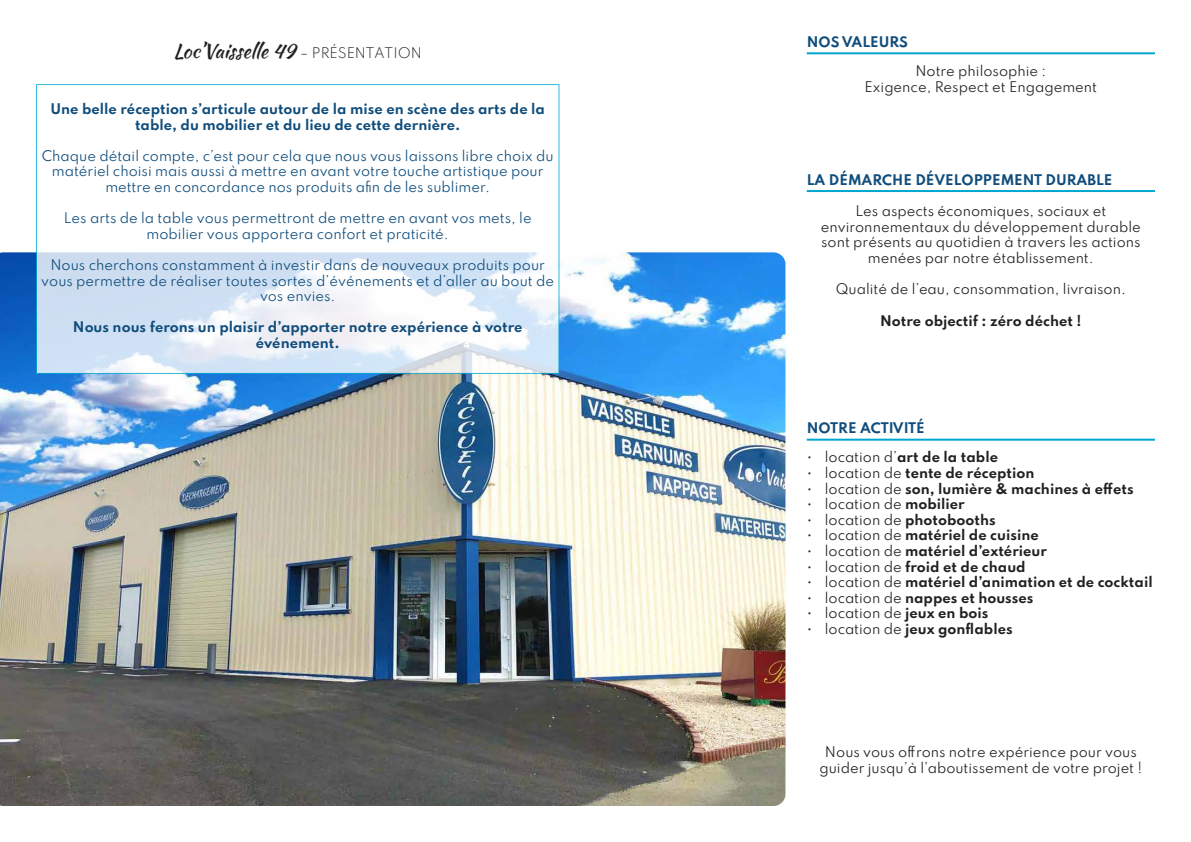
<style>
.page{position:relative;width:1191px;height:842px;background:#fff}
.page>*{position:absolute;margin:0;border:0;box-sizing:border-box;transform-origin:0 0}
.t1{font:20px "Kaushan Script";color:#222}
.t2{font:13px/15.6px "Spartan";color:#104d7c;text-align:center}
.t3{font:13px/15.6px "Spartan";color:#212121;text-align:center}
.t4{font:700 13px "Spartan";color:#212121}
.t5{font:700 13px/15.6px "Spartan";color:#104d7c;text-align:center}
.s1{font-family:"Spartan";font-weight:300;font-size:13px}
.s2{font-weight:400}
.s3{font-weight:700}
</style>
<div class="page">
<img style="left:0;top:252px;width:785px;height:554px">
<svg style="left:36px;top:84px;width:523px;height:290px"></svg>
<hr style="left:806px;top:190px;width:349px;height:2px;background:#00a8d1">
<hr style="left:806px;top:52px;width:349px;height:2px;background:#00a8d1">
<hr style="left:806px;top:439px;width:349px;height:2px;background:#00a8d1">
<h1 class="t1" style="left:173px;top:36px;width:250px">Loc’Vaisselle 49 <span class="s1">– PRÉSENTATION</span></h1>
<p class="t5" style="left:50px;top:100px;width:496px">Une belle réception s’articule autour de la mise en scène des arts de la table, du mobilier et du lieu de cette dernière.</p>
<p class="t2" style="left:42px;top:147px;width:513px">Chaque détail compte, c’est pour cela que nous vous laissons libre choix du matériel choisi mais aussi à mettre en avant votre touche artistique pour mettre en concordance nos produits afin de les sublimer.</p>
<p class="t2" style="left:64px;top:210px;width:469px">Les arts de la table vous permettront de mettre en avant vos mets, le mobilier vous apportera confort et praticité.</p>
<p class="t2" style="left:41px;top:257px;width:514px">Nous cherchons constamment à investir dans de nouveaux produits pour vous permettre de réaliser toutes sortes d’événements et d’aller au bout de vos envies.</p>
<p class="t5" style="left:73px;top:319px;width:451px">Nous nous ferons un plaisir d’apporter notre expérience à votre événement.</p>
<p class="t5" style="left:806px;top:34px;width:103px">NOS VALEURS</p>
<p class="t3" style="left:864px;top:63px;width:234px">Notre philosophie :<br>Exigence, Respect et Engagement</p>
<p class="t5" style="left:806px;top:171px;width:307px">LA DÉMARCHE DÉVELOPPEMENT DURABLE</p>
<p class="t3" style="left:820px;top:203px;width:322px">Les aspects économiques, sociaux et environnementaux du développement durable sont présents au quotidien à travers les actions menées par notre établissement.</p>
<p class="t3" style="left:835px;top:281px;width:292px">Qualité de l’eau, consommation, livraison.</p>
<p class="t4" style="left:880px;top:310px;width:203px">Notre objectif : zéro déchet !</p>
<p class="t5" style="left:806px;top:420px;width:119px">NOTRE ACTIVITÉ</p>
<p class="t4" style="left:806px;top:447px;width:193px"><span class="s2">• location d’</span>art de la table</p>
<p class="t4" style="left:806px;top:463px;width:229px"><span class="s2">• location de</span> tente de réception</p>
<p class="t4" style="left:806px;top:478px;width:329px"><span class="s2">• location de</span> son, lumière &amp; machines à effets</p>
<p class="t3" style="left:806px;top:496px;width:160px">• location de <span class="s3">mobilier</span></p>
<p class="t3" style="left:806px;top:511px;width:190px">• location de <span class="s3">photobooths</span></p>
<p class="t4" style="left:806px;top:525px;width:233px"><span class="s2">• location de</span> matériel de cuisine</p>
<p class="t4" style="left:806px;top:541px;width:242px"><span class="s2">• location de</span> matériel d’extérieur</p>
<p class="t4" style="left:806px;top:556px;width:220px"><span class="s2">• location de</span> froid et de chaud</p>
<p class="t4" style="left:806px;top:572px;width:347px"><span class="s2">• location de</span> matériel d’animation et de cocktail</p>
<p class="t4" style="left:806px;top:587px;width:228px"><span class="s2">• location de</span> nappes et housses</p>
<p class="t3" style="left:806px;top:605px;width:183px">• location de <span class="s3">jeux en bois</span></p>
<p class="t4" style="left:806px;top:619px;width:207px"><span class="s2">• location de</span> jeux gonflables</p>
<p class="t3" style="left:819px;top:743px;width:324px">Nous vous offrons notre expérience pour vous guider jusqu’à l’aboutissement de votre projet !</p>
</div>
